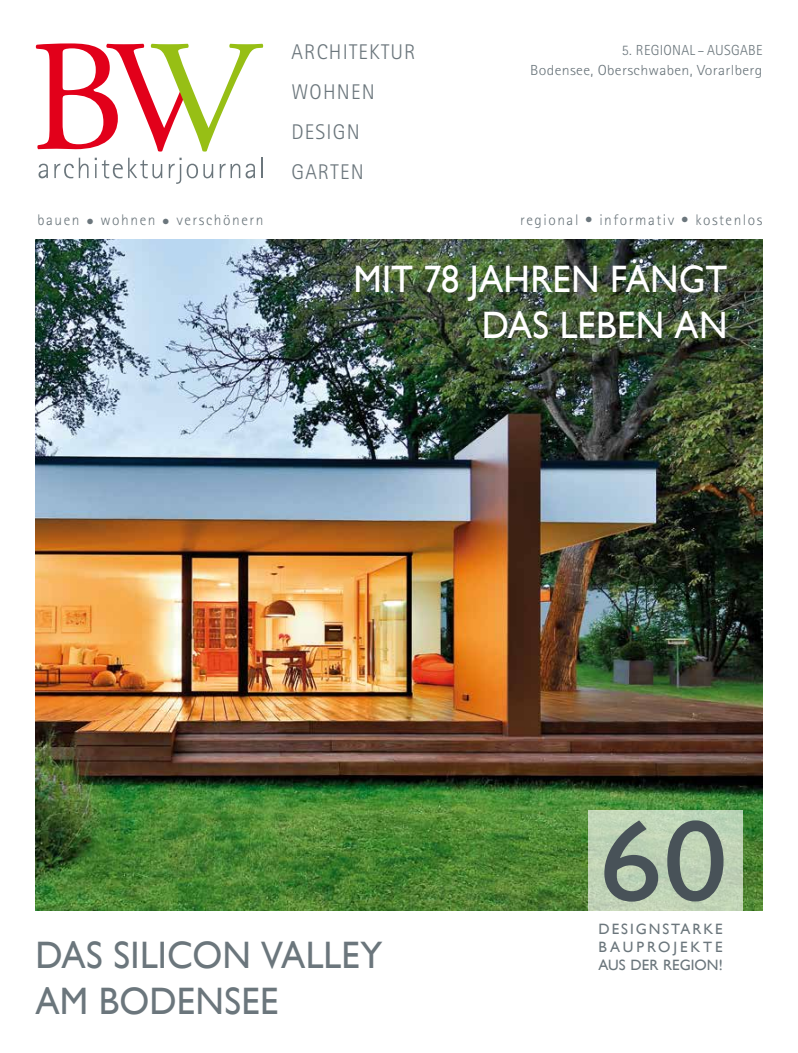
<style>
.page{position:relative;width:798px;height:1053px;background:#fff}
.page>*{position:absolute;margin:0;border:0;box-sizing:border-box;transform-origin:0 0}
.t1{font:116.25px "Gill Sans";color:#485258;scale:1.1 1}
.t2{font:38.25px/45.9px "Gill Sans";letter-spacing:.005em;color:#6b767c;scale:.95 1}
.t3{font:38.25px/45.9px "Gill Sans";letter-spacing:.005em;color:#fff;text-align:right;scale:.95 1}
.t4{font:300 21.25px/40px "Rotis Sans Serif";letter-spacing:.055em;color:#6b767c}
.t5{font:300 15.38px "Rotis Sans Serif";letter-spacing:.1em;color:#6b767c}
.t6{font:15px/18px "Gill Sans";letter-spacing:.13em;color:#6b767c;text-align:justify}
.t7{font:300 14.5px/19.4px "Rotis Sans Serif";letter-spacing:.02em;color:#6b767c;text-align:right}
</style>
<div class="page">
<img style="left:35px;top:239px;width:727px;height:671px">
<svg style="left:588px;top:810px;width:154px;height:101px;background:#bfd2b6"></svg>
<svg style="left:38px;top:164px;width:10px;height:14px"></svg>
<svg style="left:54px;top:158px;width:34px;height:20px"></svg>
<svg style="left:95px;top:158px;width:67px;height:20px"></svg>
<svg style="left:169px;top:158px;width:44px;height:26px"></svg>
<svg style="left:220px;top:164px;width:35px;height:14px"></svg>
<hr style="left:261px;top:158px;width:2px;height:20px;background:#6b767c">
<svg style="left:35px;top:43px;width:228px;height:108px"></svg>
<h3 class="t4" style="left:291px;top:32px;width:126px">ARCHITEKTUR<br>WOHNEN<br>DESIGN<br>GARTEN</h3>
<p class="t7" style="left:530px;top:41px;width:234px">5. REGIONAL – AUSGABE<br>Bodensee, Oberschwaben, Vorarlberg</p>
<p class="t5" style="left:38px;top:211px;width:227px">bauen • wohnen • verschönern</p>
<p class="t5" style="left:520px;top:211px;width:244px">regional • informativ • kostenlos</p>
<h2 class="t3" style="left:353px;top:256px;width:395px">MIT 78 JAHREN FÄNGT<br>DAS LEBEN AN</h2>
<h2 class="t2" style="left:35px;top:931px;width:366px">DAS SILICON VALLEY<br>AM BODENSEE</h2>
<h1 class="t1" style="left:598px;top:793px;width:118px">60</h1>
<p class="t6" style="left:598px;top:919px;width:126px">DESIGNSTARKE BAUPROJEKTE AUS DER REGION!</p>
</div>
